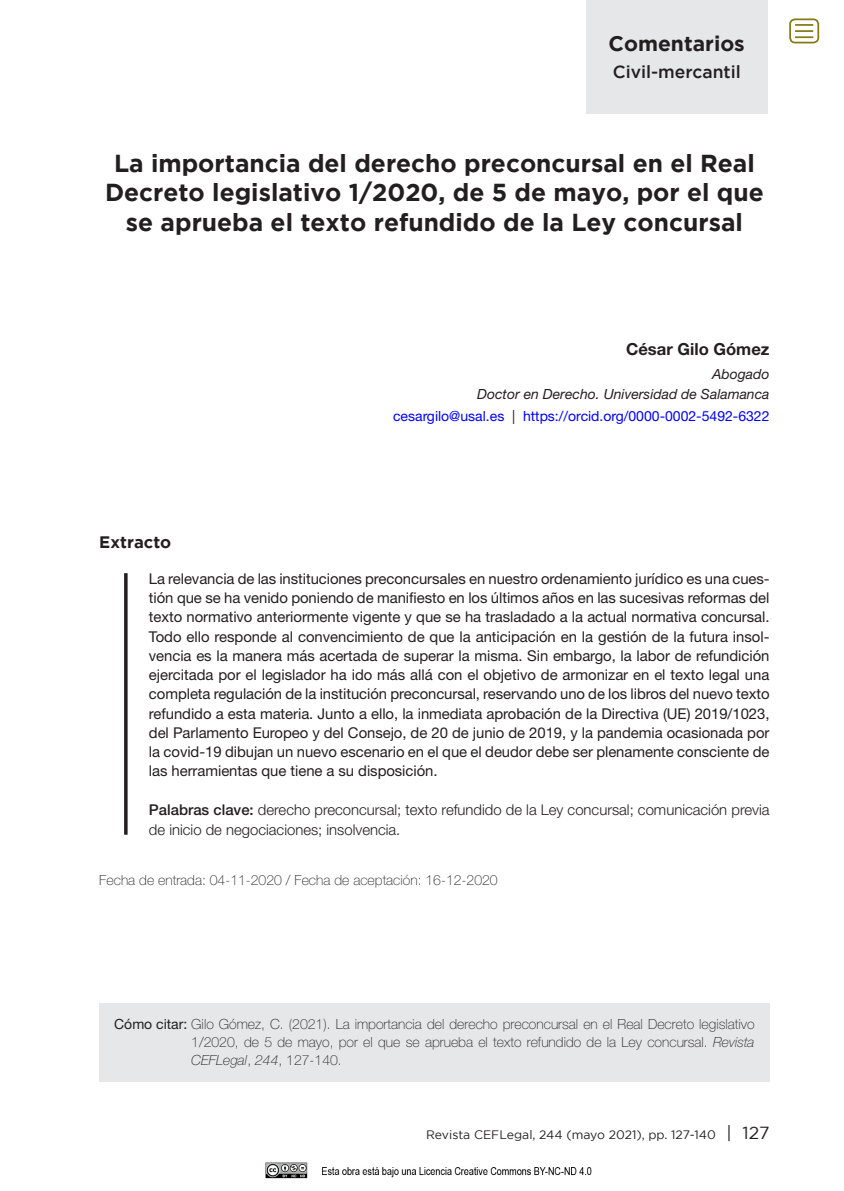
<style>
.page{position:relative;width:844px;height:1191px;background:#fff}
.page>*{position:absolute;margin:0;border:0;box-sizing:border-box;transform-origin:0 0}
.t1{font:700 24.5px/29.8px "Gotham";color:#231f20;text-align:center}
.t2{font:700 21px "Gotham";color:#231f20}
.t3{font:500 17.5px "Gotham";color:#231f20}
.t4{font:700 16.62px "Helvetica Neue LT Std";color:#231f20}
.t5{font:700 16.62px "Gotham";color:#231f20}
.t6{font:14.88px/19.2px "Helvetica Neue LT Std";letter-spacing:-.005em;color:#231f20;text-align:justify}
.t7{font:300 14.88px/19.2px "Helvetica Neue LT Std";color:#231f20}
.t8{font:100 14px/18.4px "Helvetica Neue LT Std";color:#231f20;text-align:justify}
.t9{font:14px "Helvetica Neue LT Std";color:#00f}
.t10{font:italic 14px/19.2px "Helvetica Neue LT Std";color:#231f20;text-align:right}
.t11{font:12.25px "Gotham";color:#231f20}
.s1{color:#231f20}
.s2{font-weight:500}
.s3{font-weight:400}
.s4{font-style:italic}
.s5{font-size:17.5px}
</style>
<div class="page">
<svg style="left:124px;top:573px;width:4px;height:261px"></svg>
<div style="left:99px;top:1003px;width:670px;height:78px;background:#e6e7e9"></div>
<div style="left:585px;top:0;width:182px;height:113px;background:#e6e7e9"></div>
<div style="left:789px;top:18px;width:30px;height:25px;border:2px solid #847b15;border-radius:5px"></div>
<svg style="left:795px;top:24px;width:18px;height:14px"></svg>
<img style="left:265px;top:1162px;width:327px;height:17px">
<h2 class="t2" style="left:608px;top:31px;width:138px">Comentarios</h2>
<p class="t3" style="left:612px;top:62px;width:129px">Civil-mercantil</p>
<h1 class="t1" style="left:105px;top:147px;width:660px">La importancia del derecho preconcursal en el Real<br>Decreto legislativo 1/2020, de 5 de mayo, por el que se aprueba el texto refundido de la Ley concursal</h1>
<p class="t4" style="left:625px;top:339px;width:145px">César Gilo Gómez</p>
<p class="t10" style="left:477px;top:364px;width:294px">Abogado<br>Doctor en Derecho. Universidad de Salamanca</p>
<p class="t9" style="left:393px;top:408px;width:378px">cesargilo@usal.es <span class="s1">|</span> https://orcid.org/0000-0002-5492-6322</p>
<p class="t5" style="left:99px;top:533px;width:73px">Extracto</p>
<p class="t6" style="left:149px;top:568px;width:622px">La relevancia de las instituciones preconcursales en nuestro ordenamiento jurídico es una cues&shy;tión que se ha venido poniendo de manifiesto en los últimos años en las sucesivas reformas del texto normativo anteriormente vigente y que se ha trasladado a la actual normativa concursal.<br>Todo ello responde al convencimiento de que la anticipación en la gestión de la futura insol&shy;vencia es la manera más acertada de superar la misma. Sin embargo, la labor de refundición ejercitada por el legislador ha ido más allá con el objetivo de armonizar en el texto legal una completa regulación de la institución preconcursal, reservando uno de los libros del nuevo texto refundido a esta materia. Junto a ello, la inmediata aprobación de la Directiva (UE) 2019/1023, del Parlamento Europeo y del Consejo, de 20 de junio de 2019, y la pandemia ocasionada por la covid-19 dibujan un nuevo escenario en el que el deudor debe ser plenamente consciente de las herramientas que tiene a su disposición.</p>
<p class="t7" style="left:149px;top:800px;width:622px"><span class="s2">Palabras clave:</span> derecho preconcursal; texto refundido de la Ley concursal; comunicación previa de inicio de negociaciones; insolvencia.</p>
<p class="t8" style="left:99px;top:871px;width:400px">Fecha de entrada: 04-11-2020 / Fecha de aceptación: 16-12-2020</p>
<p class="t8" style="left:191px;top:1014px;width:564px;text-indent:-77px"><span class="s3">Cómo citar:</span> Gilo Gómez, C. (2021). La importancia del derecho preconcursal en el Real Decreto legislativo 1/2020, de 5 de mayo, por el que se aprueba el texto refundido de la Ley concursal. <span class="s4">Revista CEFLegal</span>, <span class="s4">244</span>, 127-140.</p>
<p class="t11" style="left:426px;top:1128px;width:345px">Revista CEFLegal, 244 (mayo 2021), pp. 127-140 <span class="s5">| 127</span></p>
</div>
